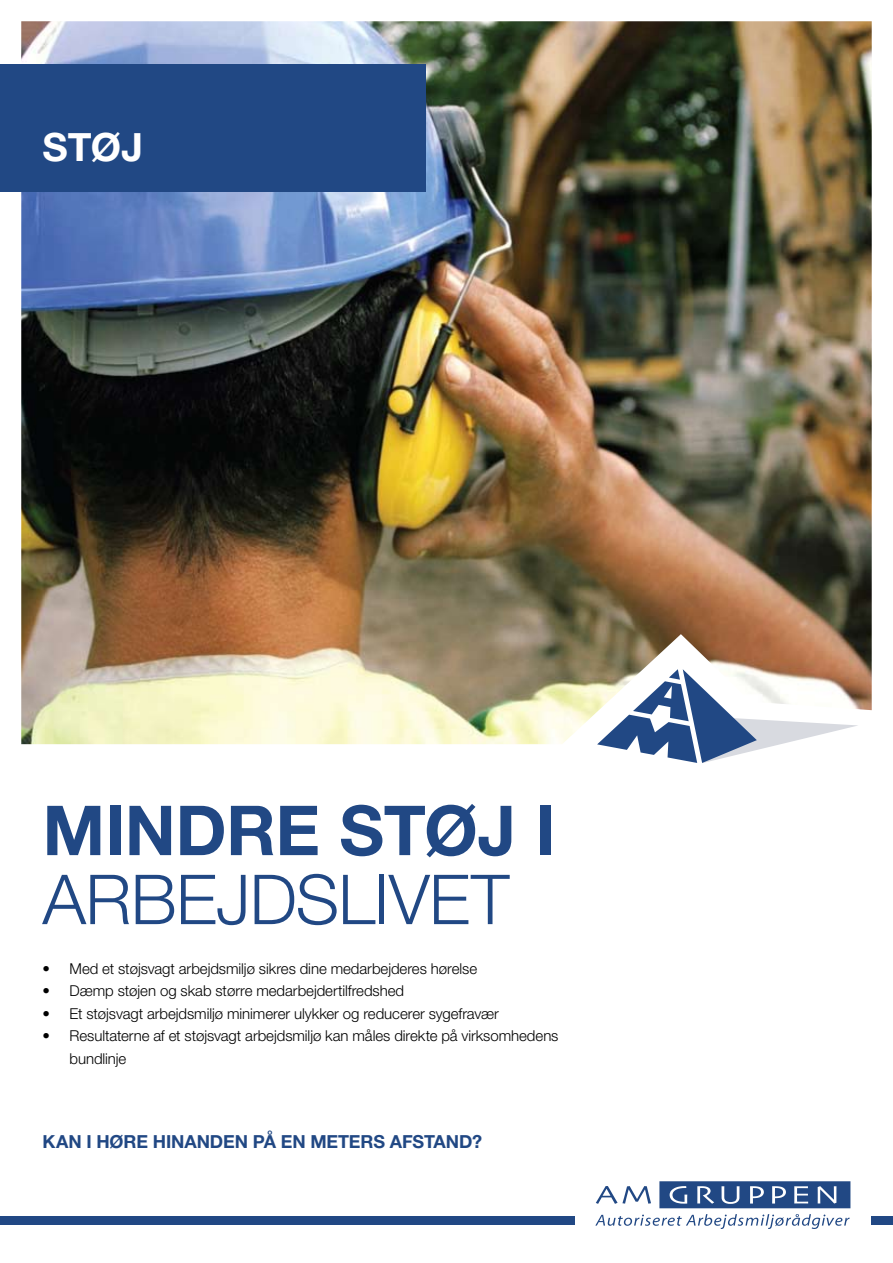
<style>
.page{position:relative;width:893px;height:1263px;background:#fff}
.page>*{position:absolute;margin:0;border:0;box-sizing:border-box;transform-origin:0 0}
.t1{font:300 69px "Helvetica Neue LT Std";letter-spacing:-.01em;color:#214884}
.t2{font:700 69px "Helvetica Neue LT Std";letter-spacing:-.005em;color:#214884}
.t3{font:700 39px "Helvetica Neue LT Std";color:#fff}
.t4{font:700 18px "Helvetica Neue LT Std";letter-spacing:-.005em;color:#214884}
.t5{font:300 15px/22.5px "Helvetica Neue LT Std";color:#000}
</style>
<div class="page">
<img style="left:21px;top:21px;width:851px;height:723px">
<svg style="left:596px;top:1186px;width:55px;height:18px"></svg>
<svg style="left:659px;top:1181px;width:191px;height:27px;background:#446597"></svg>
<svg style="left:595px;top:1214px;width:255px;height:15px"></svg>
<svg style="left:597px;top:669px;width:261px;height:94px"></svg>
<div style="left:0;top:64px;width:425px;height:127px;background:#214884"></div>
<div style="left:0;top:1216px;width:574px;height:9px;background:#214884"></div>
<div style="left:872px;top:1216px;width:21px;height:9px;background:#214884"></div>
<h2 class="t3" style="left:43px;top:123px;width:102px">STØJ</h2>
<h1 class="t2" style="left:43px;top:788px;width:505px">MI NDRE STØJ I</h1>
<h1 class="t1" style="left:43px;top:857px;width:468px">Ar bejdslivet</h1>
<p class="t5" style="left:43px;top:957px;width:436px">• Med et støjsvagt arbejdsmiljø sikres dine medarbejderes hørelse</p>
<p class="t5" style="left:43px;top:979px;width:363px">• Dæmp støjen og skab større medarbejdertilfredshed</p>
<p class="t5" style="left:43px;top:1002px;width:458px">• Et støjsvagt arbejdsmiljø minimerer ulykker og reducerer sygefravær</p>
<p class="t5" style="left:70px;top:1024px;width:490px;text-indent:-27px">• Resultaterne af et støjsvagt arbejdsmiljø kan måles direkte på virksomhedens bundlinje</p>
<p class="t4" style="left:43px;top:1131px;width:441px">KAN I HØRE HINANDEN PÅ EN METERS AFSTAND?</p>
</div>
